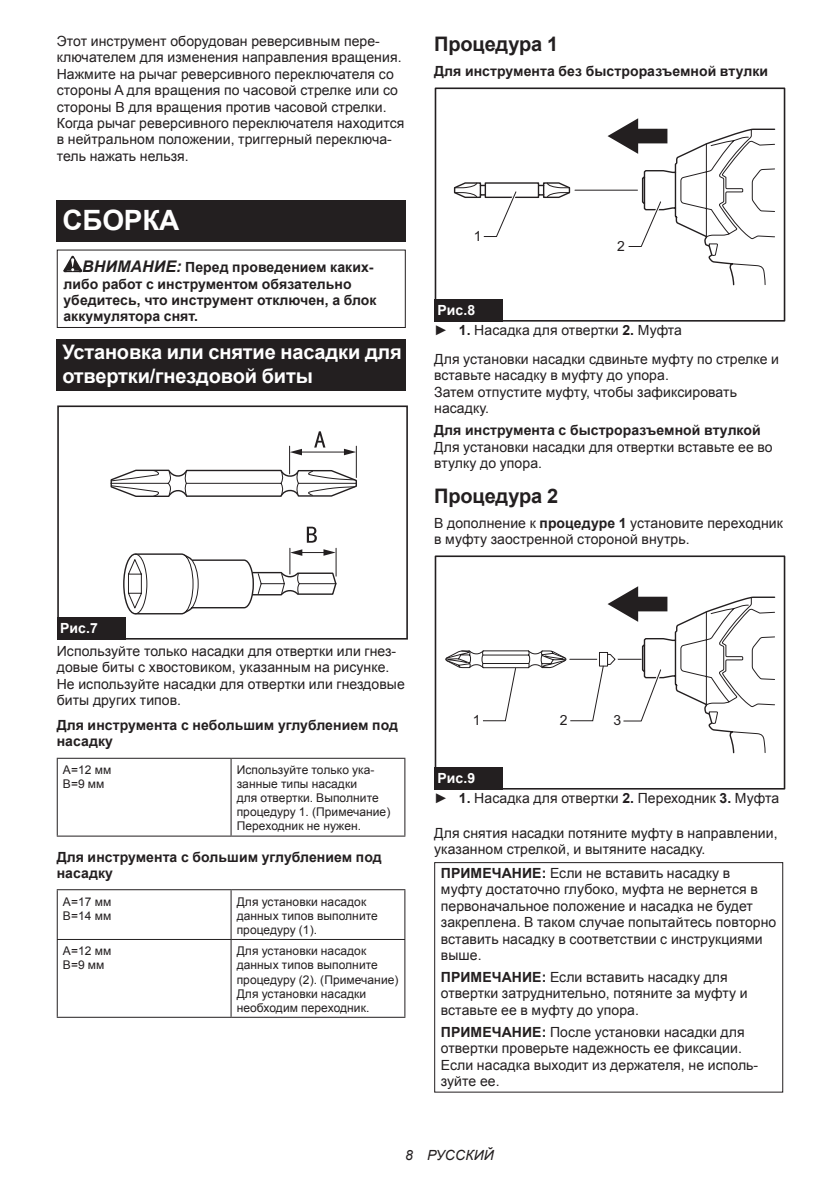
<style>
.page{position:relative;width:840px;height:1191px;background:#fff}
.page>*{position:absolute;margin:0;border:0;box-sizing:border-box;transform-origin:0 0}
.t1{font:700 28px "Arial";letter-spacing:-.01em;color:#fff}
.t2{font:700 20px/23.4px "Arial";letter-spacing:-.01em;color:#fff}
.t3{font:700 20px "Arial";letter-spacing:-.01em;color:#231f20}
.t4{font:14px/16.4px "Arial";letter-spacing:.005em;color:#231f20}
.t5{font:700 14px/16.4px "Arial";letter-spacing:.005em;color:#231f20}
.t6{font:italic 14px "Arial";letter-spacing:.005em;color:#231f20}
.t7{font:700 14px "Arial";color:#fff}
.t8{font:12px/14px "Arial";letter-spacing:.005em;color:#231f20}
.s1{font-style:italic;font-size:16px}
.s2{font-weight:700;color:#fff}
.s3{font-weight:700}
</style>
<div class="page">
<div style="left:57px;top:200px;width:348px;height:41px;background:#231f20"></div>
<svg style="left:63px;top:256px;width:19px;height:16px"></svg>
<div style="left:57px;top:249px;width:348px;height:79px;border:1px solid #231f20"></div>
<div style="left:57px;top:339px;width:348px;height:52px;background:#231f20"></div>
<svg style="left:110px;top:431px;width:247px;height:66px"></svg>
<svg style="left:123px;top:526px;width:214px;height:89px"></svg>
<div style="left:57px;top:405px;width:350px;height:234px;border:2px solid #231f20"></div>
<div style="left:57px;top:617px;width:68px;height:22px;background:#231f20"></div>
<hr style="left:57px;top:757px;width:174px;height:1px;background:#231f20">
<hr style="left:57px;top:758px;width:1px;height:77px;background:#231f20">
<hr style="left:231px;top:757px;width:174px;height:1px;background:#231f20">
<hr style="left:230px;top:758px;width:1px;height:77px;background:#231f20">
<hr style="left:404px;top:758px;width:1px;height:77px;background:#231f20">
<hr style="left:57px;top:835px;width:174px;height:1px;background:#231f20">
<hr style="left:231px;top:835px;width:174px;height:1px;background:#231f20">
<hr style="left:57px;top:889px;width:174px;height:1px;background:#231f20">
<hr style="left:57px;top:890px;width:1px;height:49px;background:#231f20">
<hr style="left:231px;top:889px;width:174px;height:1px;background:#231f20">
<hr style="left:230px;top:890px;width:1px;height:49px;background:#231f20">
<hr style="left:404px;top:890px;width:1px;height:49px;background:#231f20">
<hr style="left:57px;top:939px;width:174px;height:1px;background:#231f20">
<hr style="left:57px;top:940px;width:1px;height:76px;background:#231f20">
<hr style="left:231px;top:939px;width:174px;height:1px;background:#231f20">
<hr style="left:230px;top:940px;width:1px;height:76px;background:#231f20">
<hr style="left:404px;top:940px;width:1px;height:76px;background:#231f20">
<hr style="left:57px;top:1016px;width:174px;height:1px;background:#231f20">
<hr style="left:231px;top:1016px;width:174px;height:1px;background:#231f20">
<div style="left:434px;top:87px;width:350px;height:235px;border:2px solid #231f20"></div>
<hr style="left:574px;top:190px;width:63px;height:1px;background:#231f20">
<svg style="left:453px;top:182px;width:118px;height:55px"></svg>
<svg style="left:607px;top:118px;width:168px;height:168px"></svg>
<div style="left:434px;top:299px;width:68px;height:23px;background:#231f20"></div>
<div style="left:434px;top:555px;width:350px;height:234px;border:2px solid #231f20"></div>
<svg style="left:445px;top:586px;width:330px;height:168px"></svg>
<div style="left:434px;top:767px;width:68px;height:22px;background:#231f20"></div>
<div style="left:434px;top:862px;width:348px;height:230px;border:1px solid #231f20"></div>
<p class="t4" style="left:57px;top:33px;width:349px">Этот инструмент оборудован реверсивным пере&shy;ключателем для изменения направления вращения.<br>Нажмите на рычаг реверсивного переключателя со стороны A для вращения по часовой стрелке или со стороны B для вращения против часовой стрелки.<br>Когда рычаг реверсивного переключателя находится в нейтральном положении, триггерный переключа&shy;тель нажать нельзя.</p>
<h1 class="t1" style="left:62px;top:202px;width:118px">СБОРКА</h1>
<p class="t5" style="left:63px;top:259px;width:314px;text-indent:19px"><span class="s1">ВНИМАНИЕ:</span> Перед проведением каких&shy;либо работ с инструментом обязательно убедитесь, что инструмент отключен, а блок аккумулятора снят.</p>
<h2 class="t2" style="left:62px;top:341px;width:340px">Установка или снятие насадки для отвертки/гнездовой биты</h2>
<h2 class="t3" style="left:434px;top:31px;width:125px">Процедура 1</h2>
<p class="t5" style="left:434px;top:63px;width:335px">Для инструмента без быстроразъемной втулки</p>
<p class="t4" style="left:473px;top:228px;width:9px">1</p>
<p class="t4" style="left:616px;top:238px;width:9px">2</p>
<p class="t4" style="left:434px;top:300px;width:249px;line-height:20.2px"><span class="s2">Рис.8<br></span>► <span class="s3">1.</span> Насадка для отвертки <span class="s3">2.</span> Муфта</p>
<p class="t4" style="left:434px;top:351px;width:346px">Для установки насадки сдвиньте муфту по стрелке и вставьте насадку в муфту до упора.<br>Затем отпустите муфту, чтобы зафиксировать насадку.</p>
<p class="t5" style="left:434px;top:422px;width:328px">Для инструмента с быстроразъемной втулкой</p>
<p class="t4" style="left:434px;top:438px;width:340px">Для установки насадки для отвертки вставьте ее во втулку до упора.</p>
<h2 class="t3" style="left:434px;top:482px;width:125px">Процедура 2</h2>
<p class="t4" style="left:434px;top:515px;width:350px">В дополнение к <span class="s3">процедуре 1</span> установите переходник в муфту заостренной стороной внутрь.</p>
<p class="t7" style="left:60px;top:618px;width:39px">Рис.7</p>
<p class="t4" style="left:57px;top:643px;width:349px">Используйте только насадки для отвертки или гнез&shy;довые биты с хвостовиком, указанным на рисунке.<br>Не используйте насадки для отвертки или гнездовые биты других типов.</p>
<p class="t5" style="left:57px;top:717px;width:342px">Для инструмента с небольшим углублением под насадку</p>
<p class="t8" style="left:63px;top:763px;width:50px">A=12 мм<br>B=9 мм</p>
<p class="t8" style="left:236px;top:763px;width:155px">Используйте только ука&shy;занные типы насадки<br>для отвертки. Выполните процедуру 1. (Примечание)<br>Переходник не нужен.</p>
<p class="t5" style="left:57px;top:848px;width:326px">Для инструмента с большим углублением под насадку</p>
<p class="t8" style="left:63px;top:894px;width:50px">A=17 мм<br>B=14 мм</p>
<p class="t8" style="left:236px;top:894px;width:142px">Для установки насадок данных типов выполните процедуру (1).</p>
<p class="t8" style="left:63px;top:944px;width:50px">A=12 мм<br>B=9 мм</p>
<p class="t8" style="left:236px;top:944px;width:163px">Для установки насадок данных типов выполните процедуру (2). (Примечание)<br>Для установки насадки необходим переходник.</p>
<p class="t4" style="left:472px;top:712px;width:9px">1</p>
<p class="t4" style="left:559px;top:712px;width:9px">2</p>
<p class="t4" style="left:613px;top:712px;width:9px">3</p>
<p class="t4" style="left:434px;top:768px;width:346px;line-height:20.2px"><span class="s2">Рис.9<br></span>► <span class="s3">1.</span> Насадка для отвертки <span class="s3">2.</span> Переходник <span class="s3">3.</span> Муфта</p>
<p class="t4" style="left:434px;top:824px;width:344px">Для снятия насадки потяните муфту в направлении, указанном стрелкой, и вытяните насадку.</p>
<p class="t4" style="left:440px;top:865px;width:337px"><span class="s3">ПРИМЕЧАНИЕ:</span> Если не вставить насадку в<br>муфту достаточно глубоко, муфта не вернется в первоначальное положение и насадка не будет закреплена. В таком случае попытайтесь повторно вставить насадку в соответствии с инструкциями выше.</p>
<p class="t4" style="left:440px;top:969px;width:308px"><span class="s3">ПРИМЕЧАНИЕ:</span> Если вставить насадку для отвертки затруднительно, потяните за муфту и вставьте ее в муфту до упора.</p>
<p class="t4" style="left:440px;top:1023px;width:319px"><span class="s3">ПРИМЕЧАНИЕ:</span> После установки насадки для отвертки проверьте надежность ее фиксации.<br>Если насадка выходит из держателя, не исполь&shy;зуйте ее.</p>
<p class="t6" style="left:405px;top:1146px;width:90px">8 РУССКИЙ</p>
</div>
